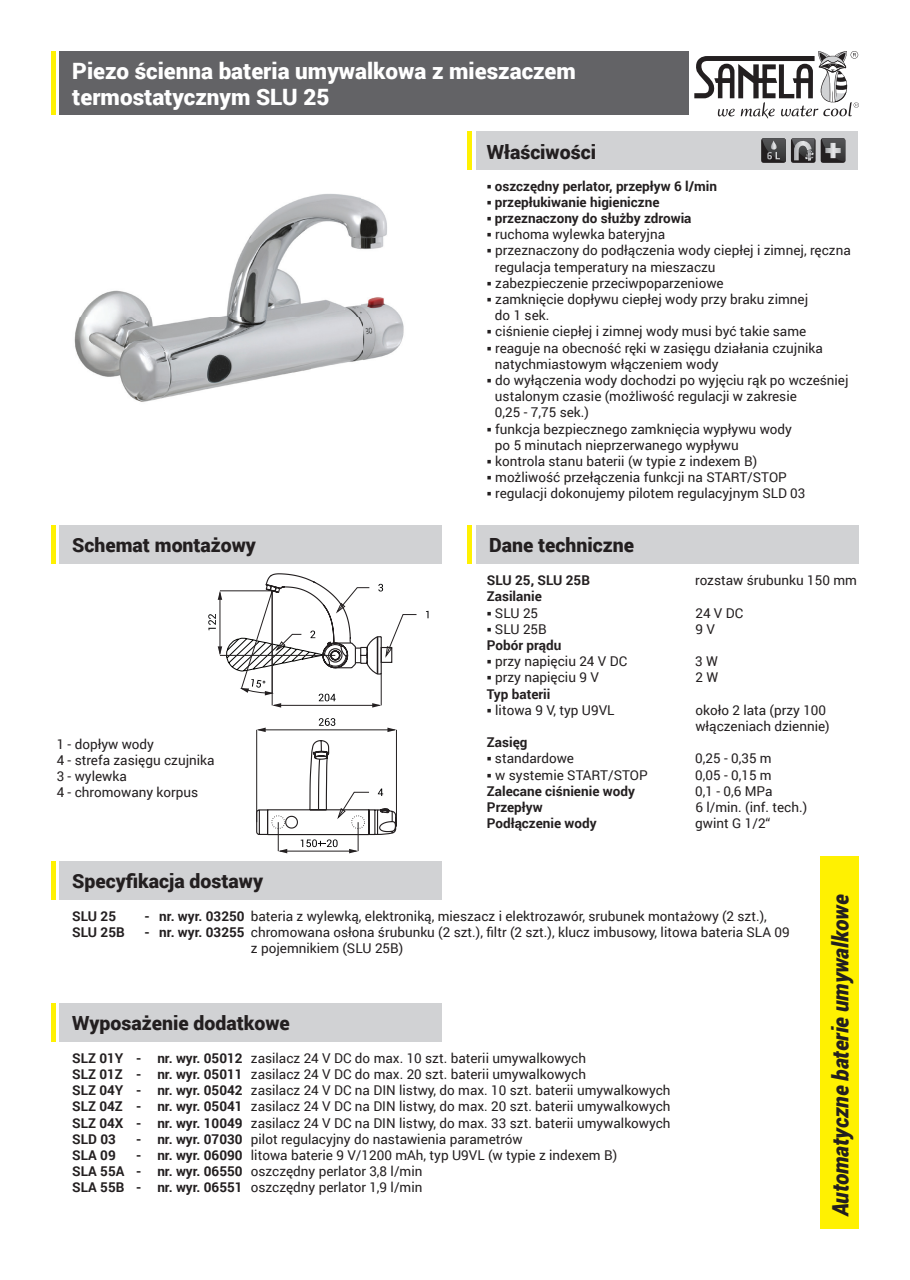
<style>
.page{position:relative;width:910px;height:1280px;background:#fff}
.page>*{position:absolute;margin:0;border:0;box-sizing:border-box;transform-origin:0 0}
.t1{font:900 22.5px/26.2px "Roboto";color:#fff}
.t2{font:italic 900 22.5px "Roboto";letter-spacing:-.005em;color:#231f20;scale:.95 1}
.t3{font:900 19.5px "Roboto";color:#231f20}
.t4{font:13.5px/16.2px "Roboto";color:#231f20}
.t5{font:700 13.5px "Roboto";color:#231f20}
.s1{font-weight:700}
</style>
<div class="page">
<img style="left:74px;top:194px;width:330px;height:208px">
<div style="left:60px;top:51px;width:629px;height:64px;background:#636366"></div>
<div style="left:476px;top:132px;width:382px;height:38px;background:#d1d2d4"></div>
<div style="left:60px;top:525px;width:382px;height:38px;background:#d1d2d4"></div>
<div style="left:821px;top:857px;width:38px;height:372px;background:#fff101"></div>
<svg style="left:694px;top:51px;width:165px;height:68px"></svg>
<hr style="left:51px;top:51px;width:4px;height:64px;background:#fff101">
<hr style="left:51px;top:525px;width:4px;height:38px;background:#fff101">
<div style="left:476px;top:525px;width:383px;height:38px;background:#d1d2d4"></div>
<hr style="left:468px;top:525px;width:4px;height:38px;background:#fff101">
<hr style="left:468px;top:132px;width:4px;height:38px;background:#fff101">
<div style="left:60px;top:861px;width:382px;height:38px;background:#d1d2d4"></div>
<hr style="left:51px;top:861px;width:4px;height:38px;background:#fff101">
<div style="left:60px;top:1003px;width:382px;height:38px;background:#d1d2d4"></div>
<hr style="left:51px;top:1003px;width:4px;height:38px;background:#fff101">
<svg style="left:821px;top:138px;width:24px;height:25px"></svg>
<svg style="left:822px;top:138px;width:23px;height:24px"></svg>
<svg style="left:761px;top:138px;width:25px;height:25px"></svg>
<svg style="left:762px;top:138px;width:24px;height:24px"></svg>
<svg style="left:208px;top:573px;width:209px;height:280px"></svg>
<svg style="left:791px;top:138px;width:25px;height:25px"></svg>
<svg style="left:792px;top:138px;width:23px;height:25px"></svg>
<h1 class="t1" style="left:72px;top:57px;width:505px">Piezo ścienna bateria umywalkowa z mieszaczem termostatycznym SLU 25</h1>
<h2 class="t3" style="left:487px;top:138px;width:111px">Właściwości</h2>
<h2 class="t3" style="left:72px;top:531px;width:185px">Schemat montażowy</h2>
<p class="t4" style="left:57px;top:735px;width:159px">1 - dopływ wody<br>4 - strefa zasięgu czujnika<br>3 - wylewka<br>4 - chromowany korpus</p>
<p class="t5" style="left:487px;top:176px;width:232px">○ oszczędny perlator, przepływ 6 l/min</p>
<p class="t5" style="left:487px;top:192px;width:174px">○ przepłukiwanie higieniczne</p>
<p class="t5" style="left:487px;top:209px;width:206px">○ przeznaczony do służby zdrowia</p>
<p class="t4" style="left:487px;top:226px;width:180px">○ ruchoma wylewka bateryjna</p>
<p class="t4" style="left:495px;top:242px;width:357px;text-indent:-8px">○ przeznaczony do podłączenia wody ciepłej i zimnej, ręczna regulacja temperatury na mieszaczu</p>
<p class="t4" style="left:487px;top:274px;width:238px">○ zabezpieczenie przeciwpoparzeniowe</p>
<p class="t4" style="left:495px;top:291px;width:315px;text-indent:-8px">○ zamknięcie dopływu ciepłej wody przy braku zimnej do 1 sek.</p>
<p class="t4" style="left:487px;top:323px;width:321px">○ ciśnienie ciepłej i zimnej wody musi być takie same</p>
<p class="t4" style="left:495px;top:339px;width:329px;text-indent:-8px">○ reaguje na obecność ręki w zasięgu działania czujnika natychmiastowym włączeniem wody</p>
<p class="t4" style="left:495px;top:372px;width:355px;text-indent:-8px">○ do wyłączenia wody dochodzi po wyjęciu rąk po wcześniej ustalonym czasie (możliwość regulacji w zakresie<br>0,25 - 7,75 sek.)</p>
<p class="t4" style="left:495px;top:420px;width:299px;text-indent:-8px">○ funkcja bezpiecznego zamknięcia wypływu wody po 5 minutach nieprzerwanego wypływu</p>
<p class="t4" style="left:487px;top:453px;width:272px">○ kontrola stanu baterii (w typie z indexem B)</p>
<p class="t4" style="left:487px;top:469px;width:301px">○ możliwość przełączenia funkcji na START/STOP</p>
<p class="t4" style="left:487px;top:485px;width:320px">○ regulacji dokonujemy pilotem regulacyjnym SLD 03</p>
<h2 class="t3" style="left:489px;top:531px;width:147px">Dane techniczne</h2>
<p class="t5" style="left:487px;top:571px;width:105px">SLU 25, SLU 25B</p>
<p class="t4" style="left:695px;top:572px;width:163px">rozstaw śrubunku 150 mm</p>
<p class="t5" style="left:487px;top:587px;width:56px">Zasilanie</p>
<p class="t4" style="left:487px;top:604px;width:53px">○ SLU 25</p>
<p class="t4" style="left:695px;top:604px;width:49px">24 V DC</p>
<p class="t4" style="left:487px;top:620px;width:61px">○ SLU 25B</p>
<p class="t4" style="left:695px;top:620px;width:21px">9 V</p>
<p class="t5" style="left:487px;top:636px;width:76px">Pobór prądu</p>
<p class="t4" style="left:487px;top:653px;width:142px">○ przy napięciu 24 V DC</p>
<p class="t4" style="left:695px;top:653px;width:24px">3 W</p>
<p class="t4" style="left:487px;top:669px;width:113px">○ przy napięciu 9 V</p>
<p class="t4" style="left:695px;top:669px;width:24px">2 W</p>
<p class="t5" style="left:487px;top:684px;width:65px">Typ baterii</p>
<p class="t4" style="left:487px;top:701px;width:129px">○ litowa 9 V, typ U9VL</p>
<p class="t4" style="left:695px;top:701px;width:136px">około 2 lata (przy 100 włączeniach dziennie)</p>
<p class="t5" style="left:487px;top:733px;width:42px">Zasięg</p>
<p class="t4" style="left:487px;top:750px;width:89px">○ standardowe</p>
<p class="t4" style="left:695px;top:750px;width:78px">0,25 - 0,35 m</p>
<p class="t4" style="left:487px;top:766px;width:162px">○ w systemie START/STOP</p>
<p class="t4" style="left:695px;top:766px;width:78px">0,05 - 0,15 m</p>
<p class="t5" style="left:487px;top:781px;width:150px">Zalecane ciśnienie wody</p>
<p class="t4" style="left:695px;top:782px;width:79px">0,1 - 0,6 MPa</p>
<p class="t5" style="left:487px;top:798px;width:57px">Przepływ</p>
<p class="t4" style="left:695px;top:798px;width:113px">6 l/min. (inf. tech.)</p>
<p class="t5" style="left:487px;top:814px;width:111px">Podłączenie wody</p>
<p class="t4" style="left:695px;top:815px;width:77px">gwint G 1/2“</p>
<h2 class="t3" style="left:72px;top:867px;width:192px">Specyfikacja dostawy</h2>
<p class="t5" style="left:72px;top:906px;width:45px">SLU 25</p>
<p class="t4" style="left:145px;top:907px;width:624px"><span class="s1">- nr. wyr. 03250</span> bateria z wylewką, elektroniką, mieszacz i elektrozawór, srubunek montażowy (2 szt.),</p>
<p class="t5" style="left:72px;top:923px;width:54px">SLU 25B</p>
<p class="t4" style="left:251px;top:923px;width:540px;text-indent:-106px"><span class="s1">- nr. wyr. 03255</span> chromowana osłona śrubunku (2 szt.), filtr (2 szt.), klucz imbusowy, litowa bateria SLA 09 z pojemnikiem (SLU 25B)</p>
<h2 class="t3" style="left:72px;top:1009px;width:219px">Wyposażenie dodatkowe</h2>
<p class="t4" style="left:72px;top:1049px;width:600px"><span class="s1">SLZ 01Y - nr. wyr. 05012</span> zasilacz 24 V DC do max. 10 szt. baterii umywalkowych<br><span class="s1">SLZ 01Z - nr. wyr. 05011</span> zasilacz 24 V DC do max. 20 szt. baterii umywalkowych<br><span class="s1">SLZ 04Y - nr. wyr. 05042</span> zasilacz 24 V DC na DIN listwy, do max. 10 szt. baterii umywalkowych <span class="s1">SLZ 04Z - nr. wyr. 05041</span> zasilacz 24 V DC na DIN listwy, do max. 20 szt. baterii umywalkowych <span class="s1">SLZ 04X - nr. wyr. 10049</span> zasilacz 24 V DC na DIN listwy, do max. 33 szt. baterii umywalkowych <span class="s1">SLD 03</span></p>
<p class="t4" style="left:136px;top:1130px;width:388px"><span class="s1">- nr. wyr. 07030</span> pilot regulacyjny do nastawienia parametrów</p>
<p class="t4" style="left:72px;top:1146px;width:546px;text-indent:64px"><span class="s1">- nr. wyr. 06090</span> litowa baterie 9 V/1200 mAh, typ U9VL (w typie z indexem B)<br><span class="s1">SLA 55A - nr. wyr. 06550</span> oszczędny perlator 3,8 l/min<br><span class="s1">SLA 55B - nr. wyr. 06551</span> oszczędny perlator 1,9 l/min</p>
<p class="t5" style="left:72px;top:1145px;width:45px">SLA 09</p>
<h1 class="t2" style="left:825px;top:1216px;width:340px;rotate:-90deg">Automatyczne baterie umywalkowe</h1>
</div>
